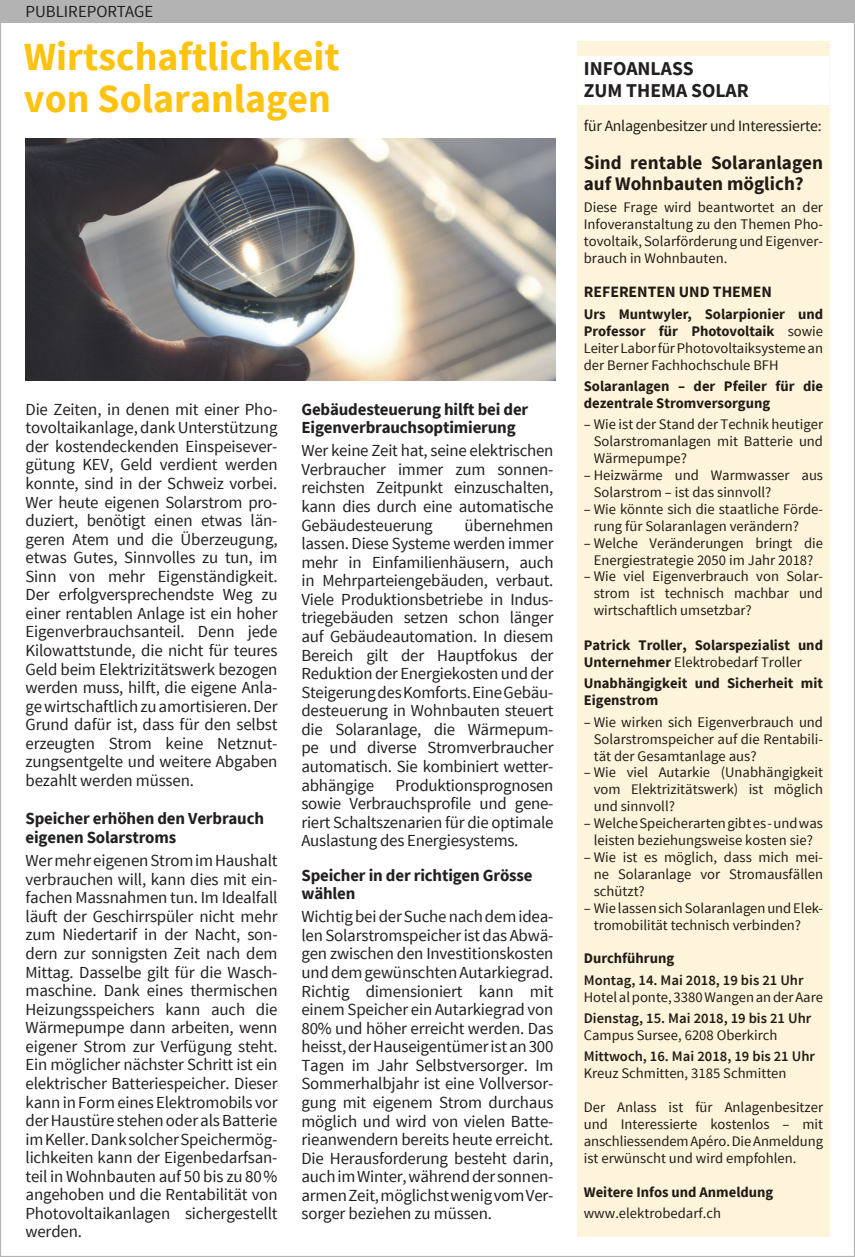
<style>
.page{position:relative;width:855px;height:1257px;background:#fff}
.page>*{position:absolute;margin:0;border:0;box-sizing:border-box;transform-origin:0 0}
.t1{font:700 39.82px/42.1px "Source Sans Pro";color:#fec210}
.t2{font:700 19.57px/21.8px "Source Sans Pro";color:#231f20}
.t3{font:700 19.12px/21.8px "Source Sans Pro";color:#211b15}
.t4{font:16.88px/18.4px "Source Sans Pro";letter-spacing:-.01em;color:#231f20;text-align:justify}
.t5{font:700 16.88px/18.4px "Source Sans Pro";letter-spacing:-.01em;color:#231f20}
.t6{font:15.75px "Source Sans Pro";letter-spacing:-.015em;color:#211b15}
.t7{font:700 15.75px "Source Sans Pro";color:#211b15}
.t8{font:14.62px/16.9px "Source Sans Pro";color:#211b15;text-align:justify}
.t9{font:700 14.62px/16.9px "Source Sans Pro";color:#211b15}
.t10{font:600 14.62px "Source Sans Pro";color:#211b15}
.s1{font-weight:700}
.s2{font-weight:400}
</style>
<div class="page">
<div style="left:1px;top:1px;width:853px;height:21px;background:#b3b3b3"></div>
<div style="left:577px;top:41px;width:252px;height:1196px;background:#fef4db"></div>
<div style="left:577px;top:56px;width:252px;height:27px;background:#fff"></div>
<div style="left:577px;top:78px;width:252px;height:27px;background:#fff"></div>
<img style="left:26px;top:138px;width:529px;height:243px">
<p class="t4" style="left:26px;top:3px;width:129px">PUBLIREPORTAGE</p>
<h1 class="t1" style="left:24px;top:35px;width:317px">Wirtschaftlichkeit von Solaranlagen</h1>
<p class="t4" style="left:26px;top:400px;width:253px">Die Zeiten, in denen mit einer Pho&shy;tovoltaikanlage, dankUnterstützung der kostendeckenden Einspeisever&shy;gütung KEV, Geld verdient werden konnte, sind in der Schweiz vorbei.<br>Wer heute eigenen Solarstrom pro&shy;duziert, benötigt einen etwas län&shy;geren Atem und die Überzeugung, etwas Gutes, Sinnvolles zu tun, im Sinn von mehr Eigenständigkeit.<br>Der erfolgversprechendste Weg zu einer rentablen Anlage ist ein hoher Eigenverbrauchsanteil. Denn jede Kilowattstunde, die nicht für teures Geld beim Elektrizitätswerk bezogen werden muss, hilft, die eigene Anla&shy;gewirtschaftlichzuamortisieren.Der Grund dafür ist, dass für den selbst erzeugten Strom keine Netznut&shy;zungsentgelte und weitere Abgaben bezahlt werden müssen.</p>
<p class="t5" style="left:26px;top:809px;width:240px">Speicher erhöhen den Verbrauch eigenen Solarstroms</p>
<p class="t4" style="left:26px;top:851px;width:253px">WermehreigenenStromimHaushalt verbrauchen will, kann dies mit ein&shy;fachen Massnahmen tun. Im Idealfall läuft der Geschirrspüler nicht mehr zum Niedertarif in der Nacht, son&shy;dern zur sonnigsten Zeit nach dem Mittag. Dasselbe gilt für die Wasch&shy;maschine. Dank eines thermischen Heizungsspeichers kann auch die Wärmepumpe dann arbeiten, wenn eigener Strom zur Verfügung steht.<br>Ein möglicher nächster Schritt ist ein elektrischer Batteriespeicher. Dieser kanninFormeinesElektromobils vor derHaustürestehenoderalsBatterie imKeller.DanksolcherSpeichermög&shy;lichkeiten kann der Eigenbedarfsan&shy;teil in Wohnbauten auf 50 bis zu 80% angehoben und die Rentabilität von Photovoltaikanlagen sichergestellt werden.</p>
<p class="t5" style="left:301px;top:399px;width:228px">Gebäudesteuerung hilft bei der<br>Eigenverbrauchsoptimierung</p>
<p class="t4" style="left:301px;top:442px;width:253px">Wer keine Zeit hat, seine elektrischen Verbraucher immer zum sonnen&shy;reichsten Zeitpunkt einzuschalten, kann dies durch eine automatische Gebäudesteuerung</p>
<p class="t4" style="left:301px;top:516px;width:253px;text-indent:163px">übernehmen lassen. Diese Systeme werden immer mehr in Einfamilienhäusern, auch in Mehrparteiengebäuden, verbaut.<br>Viele Produktionsbetriebe in Indus&shy;triegebäuden setzen schon länger auf Gebäudeautomation. In diesem Bereich gilt der Hauptfokus der Reduktionder Energiekostenundder SteigerungdesKomforts.EineGebäu&shy;desteuerung in Wohnbauten steuert die Solaranlage, die Wärmepum&shy;pe und diverse Stromverbraucher automatisch. Sie kombiniert wetter&shy;abhängige</p>
<p class="t4" style="left:301px;top:776px;width:253px;text-indent:94px">Produktionsprognosen sowie Verbrauchsprofile und gene&shy;riert Schaltszenarien für die optimale Auslastung des Energiesystems.</p>
<p class="t5" style="left:301px;top:865px;width:233px">Speicher in der richtigen Grösse wählen</p>
<p class="t4" style="left:301px;top:907px;width:253px">WichtigbeiderSuchenachdemidea&shy;len Solarstromspeicherist dasAbwä&shy;gen zwischen den Investitionskosten unddemgewünschtenAutarkiegrad.<br>Richtig dimensioniert kann mit einem Speicher ein Autarkiegrad von 80% und höher erreicht werden. Das heisst,derHauseigentümeristan300<br>Tagen im Jahr Selbstversorger. Im Sommerhalbjahr ist eine Vollversor&shy;gung mit eigenem Strom durchaus möglich und wird von vielen Batte&shy;rieanwendern bereits heute erreicht.<br>Die Herausforderung besteht darin, auchimWinter,währenddersonnen&shy;armenZeit,möglichstwenigvomVer&shy;sorger beziehen zu müssen.</p>
<p class="t2" style="left:584px;top:58px;width:166px">INFOANLASS<br>ZUM THEMA SOLAR</p>
<p class="t6" style="left:584px;top:116px;width:239px">für Anlagenbesitzer und Interessierte:</p>
<p class="t3" style="left:584px;top:151px;width:241px">Sind rentable Solaranlagen auf Wohnbauten möglich?</p>
<p class="t8" style="left:584px;top:199px;width:241px">Diese Frage wird beantwortet an der Infoveranstaltung zu den Themen Pho&shy;tovoltaik, Solarförderung und Eigenver&shy;brauch in Wohnbauten.</p>
<p class="t7" style="left:584px;top:281px;width:190px">REFERENTEN UND THEMEN</p>
<p class="t8" style="left:584px;top:306px;width:241px"><span class="s1">Urs Muntwyler, Solarpionier und Professor für Photovoltaik</span> sowie Leiter LaborfürPhotovoltaiksystemean der Berner Fachhochschule BFH</p>
<p class="t9" style="left:584px;top:377px;width:241px">Solaranlagen – der Pfeiler für die dezentrale Stromversorgung</p>
<p class="t8" style="left:594px;top:416px;width:231px;text-indent:-10px">– Wie ist der Stand der Technik heutiger Solarstromanlagen mit Batterie und Wärmepumpe?</p>
<p class="t8" style="left:594px;top:467px;width:231px;text-indent:-10px">– Heizwärme und Warmwasser aus<br>Solarstrom – ist das sinnvoll?</p>
<p class="t8" style="left:594px;top:501px;width:231px;text-indent:-10px">– Wie könnte sich die staatliche Förde&shy;rung für Solaranlagen verändern?</p>
<p class="t8" style="left:584px;top:534px;width:241px;text-align:center">– Welche Veränderungen bringt die<br>Energiestrategie 2050 im Jahr 2018?</p>
<p class="t8" style="left:594px;top:568px;width:231px;text-indent:-10px">– Wie viel Eigenverbrauch von Solar&shy;strom ist technisch machbar und wirtschaftlich umsetzbar?</p>
<p class="t9" style="left:584px;top:636px;width:241px">Patrick Troller, Solarspezialist und<br>Unternehmer <span class="s2">Elektrobedarf Troller</span></p>
<p class="t9" style="left:584px;top:675px;width:241px">Unabhängigkeit und Sicherheit mit<br>Eigenstrom</p>
<p class="t8" style="left:594px;top:713px;width:231px;text-indent:-10px">– Wie wirken sich Eigenverbrauch und Solarstromspeicher auf die Rentabili&shy;tät der Gesamtanlage aus?</p>
<p class="t8" style="left:594px;top:764px;width:231px;text-indent:-10px">– Wie viel Autarkie (Unabhängigkeit vom Elektrizitätswerk) ist möglich und sinnvoll?</p>
<p class="t8" style="left:584px;top:815px;width:241px;text-align:center">– WelcheSpeicherartengibtes-undwas leisten beziehungsweise kosten sie?</p>
<p class="t8" style="left:594px;top:849px;width:231px;text-indent:-10px">– Wie ist es möglich, dass mich mei&shy;ne Solaranlage vor Stromausfällen schützt?</p>
<p class="t8" style="left:594px;top:899px;width:231px;text-indent:-10px">– Wie lassensichSolaranlagenundElek&shy;tromobilität technisch verbinden?</p>
<p class="t9" style="left:584px;top:949px;width:92px">Durchführung</p>
<p class="t10" style="left:584px;top:970px;width:221px">Montag, 14. Mai 2018, 19 bis 21 Uhr</p>
<p class="t8" style="left:584px;top:988px;width:241px">Hotelalponte,3380WangenanderAare</p>
<p class="t10" style="left:584px;top:1009px;width:229px">Dienstag, 15. Mai 2018, 19 bis 21 Uhr</p>
<p class="t8" style="left:584px;top:1027px;width:195px">Campus Sursee, 6208 Oberkirch</p>
<p class="t10" style="left:584px;top:1047px;width:233px">Mittwoch, 16. Mai 2018, 19 bis 21 Uhr</p>
<p class="t8" style="left:584px;top:1065px;width:204px">Kreuz Schmitten, 3185 Schmitten</p>
<p class="t8" style="left:584px;top:1099px;width:241px">Der Anlass ist für Anlagenbesitzer und Interessierte kostenlos – mit anschliessendemApéro.DieAnmeldung ist erwünscht und wird empfohlen.</p>
<p class="t9" style="left:584px;top:1183px;width:191px">Weitere Infos und Anmeldung</p>
<p class="t8" style="left:584px;top:1204px;width:139px">www.elektrobedarf.ch</p>
</div>
